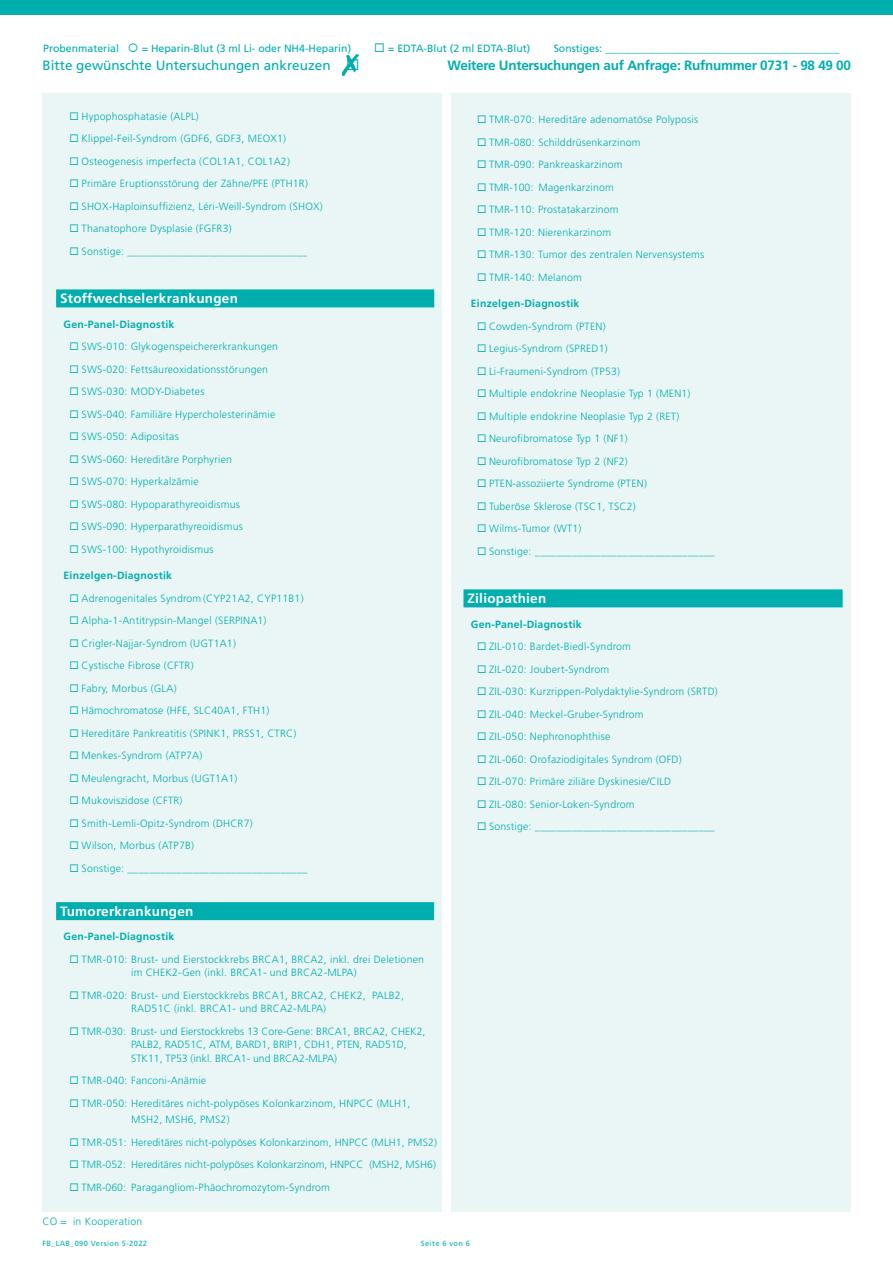
<style>
.page{position:relative;width:893px;height:1263px;background:#fff}
.page>*{position:absolute;margin:0;border:0;box-sizing:border-box;transform-origin:0 0}
.t1{font:700 13.5px "Frutiger";letter-spacing:.02em;color:#fff}
.t2{font:700 13.5px "Frutiger";letter-spacing:-.02em;color:#00aeae}
.t3{font:13.5px "Frutiger";color:#00aeae}
.t4{font:12px "Frutiger";color:#00aeae}
.t5{font:300 10.5px/13.5px "Frutiger";letter-spacing:.02em;color:#00aeae}
.t6{font:300 10.5px/13.5px "Frutiger";color:#00aeae}
.t7{font:700 10.5px "Frutiger";letter-spacing:.02em;color:#00aeae}
.t8{font:10.5px "Frutiger";color:#00aeae}
.t9{font:7.5px "Frutiger";letter-spacing:.05em;color:#00aeae}
.s1{font-size:10.5px}
</style>
<div class="page">
<div style="left:43px;top:94px;width:399px;height:1118px;background:#eaf6f5"></div>
<div style="left:451px;top:94px;width:399px;height:1118px;background:#eaf6f5"></div>
<svg style="left:342px;top:54px;width:17px;height:22px"></svg>
<div style="left:56px;top:289px;width:378px;height:18px;background:#00aeae"></div>
<div style="left:56px;top:902px;width:378px;height:18px;background:#00aeae"></div>
<div style="left:463px;top:589px;width:380px;height:18px;background:#00aeae"></div>
<div style="left:0;top:0;width:893px;height:15px;background:#00aeae"></div>
<p class="t8" style="left:43px;top:42px;width:309px">Probenmaterial ○ = Heparin-Blut (3 ml Li- oder NH4-Heparin)</p>
<p class="t8" style="left:374px;top:42px;width:158px">◻ = EDTA-Blut (2 ml EDTA-Blut)</p>
<p class="t4" style="left:554px;top:41px;width:287px"><span class="s1">Sonstiges:</span> _______________________________________</p>
<p class="t3" style="left:43px;top:57px;width:318px">Bitte gewünschte Untersuchungen ankreuzen ◻</p>
<p class="t2" style="left:448px;top:57px;width:405px">Weitere Untersuchungen auf Anfrage: Rufnummer 0731 - 98 49 00</p>
<p class="t5" style="left:70px;top:109px;width:131px">◻ Hypophosphatasie (ALPL)</p>
<p class="t5" style="left:70px;top:132px;width:218px">◻ Klippel-Feil-Syndrom (GDF6, GDF3, MEOX1)</p>
<p class="t5" style="left:70px;top:154px;width:222px">◻ Osteogenesis imperfecta (COL1A1, COL1A2)</p>
<p class="t5" style="left:70px;top:177px;width:240px">◻ Primäre Eruptionsstörung der Zähne/PFE (PTH1R)</p>
<p class="t5" style="left:70px;top:199px;width:255px">◻ SHOX-Haploinsuffizienz, Léri-Weill-Syndrom (SHOX)</p>
<p class="t5" style="left:70px;top:222px;width:164px">◻ Thanatophore Dysplasie (FGFR3)</p>
<p class="t5" style="left:70px;top:244px;width:239px">◻ Sonstige: _________________________________</p>
<p class="t1" style="left:60px;top:290px;width:179px">Stoffwechselerkrankungen</p>
<p class="t7" style="left:64px;top:318px;width:112px">Gen-Panel-Diagnostik</p>
<p class="t5" style="left:70px;top:340px;width:210px">◻ SWS-010: Glykogenspeichererkrankungen</p>
<p class="t5" style="left:70px;top:362px;width:200px">◻ SWS-020: Fettsäureoxidationsstörungen</p>
<p class="t5" style="left:70px;top:385px;width:136px">◻ SWS-030: MODY-Diabetes</p>
<p class="t5" style="left:70px;top:407px;width:207px">◻ SWS-040: Familiäre Hypercholesterinämie</p>
<p class="t5" style="left:70px;top:430px;width:111px">◻ SWS-050: Adipositas</p>
<p class="t5" style="left:70px;top:452px;width:164px">◻ SWS-060: Hereditäre Porphyrien</p>
<p class="t5" style="left:70px;top:475px;width:130px">◻ SWS-070: Hyperkalzämie</p>
<p class="t5" style="left:70px;top:497px;width:172px">◻ SWS-080: Hypoparathyreoidismus</p>
<p class="t5" style="left:70px;top:520px;width:175px">◻ SWS-090: Hyperparathyreoidismus</p>
<p class="t5" style="left:70px;top:542px;width:146px">◻ SWS-100: Hypothyroidismus</p>
<p class="t7" style="left:64px;top:569px;width:110px">Einzelgen-Diagnostik</p>
<p class="t5" style="left:70px;top:591px;width:235px">◻ Adrenogenitales Syndrom (CYP21A2, CYP11B1)</p>
<p class="t5" style="left:70px;top:614px;width:198px">◻ Alpha-1-Antitrypsin-Mangel (SERPINA1)</p>
<p class="t5" style="left:70px;top:636px;width:168px">◻ Crigler-Najjar-Syndrom (UGT1A1)</p>
<p class="t5" style="left:70px;top:659px;width:125px">◻ Cystische Fibrose (CFTR)</p>
<p class="t5" style="left:70px;top:681px;width:108px">◻ Fabry, Morbus (GLA)</p>
<p class="t5" style="left:70px;top:704px;width:201px">◻ Hämochromatose (HFE, SLC40A1, FTH1)</p>
<p class="t5" style="left:70px;top:726px;width:228px">◻ Hereditäre Pankreatitis (SPINK1, PRSS1, CTRC)</p>
<p class="t5" style="left:70px;top:749px;width:134px">◻ Menkes-Syndrom (ATP7A)</p>
<p class="t5" style="left:70px;top:771px;width:169px">◻ Meulengracht, Morbus (UGT1A1)</p>
<p class="t5" style="left:70px;top:794px;width:114px">◻ Mukoviszidose (CFTR)</p>
<p class="t5" style="left:70px;top:816px;width:185px">◻ Smith-Lemli-Opitz-Syndrom (DHCR7)</p>
<p class="t5" style="left:70px;top:839px;width:126px">◻ Wilson, Morbus (ATP7B)</p>
<p class="t5" style="left:70px;top:861px;width:239px">◻ Sonstige: _________________________________</p>
<p class="t1" style="left:60px;top:903px;width:135px">Tumorerkrankungen</p>
<p class="t7" style="left:64px;top:930px;width:112px">Gen-Panel-Diagnostik</p>
<p class="t5" style="left:70px;top:952px;width:356px;text-align:center">◻ TMR-010: Brust- und Eierstockkrebs BRCA1, BRCA2, inkl. drei Deletionen im CHEK2-Gen (inkl. BRCA1- und BRCA2-MLPA)</p>
<p class="t5" style="left:131px;top:988px;width:274px;text-indent:-62px">◻ TMR-020: Brust- und Eierstockkrebs BRCA1, BRCA2, CHEK2, PALB2,<br>RAD51C (inkl. BRCA1- und BRCA2-MLPA)</p>
<p class="t6" style="left:131px;top:1024px;width:296px;text-indent:-61px">◻ TMR-030: Brust- und Eierstockkrebs 13 Core-Gene: BRCA1, BRCA2, CHEK2,<br>PALB2, RAD51C, ATM, BARD1, BRIP1, CDH1, PTEN, RAD51D,<br>STK11, TP53 (inkl. BRCA1- und BRCA2-MLPA)</p>
<p class="t5" style="left:70px;top:1074px;width:138px">◻ TMR-040: Fanconi-Anämie</p>
<p class="t5" style="left:131px;top:1095px;width:281px;line-height:16.5px;text-indent:-61px">◻ TMR-050: Hereditäres nicht-polypöses Kolonkarzinom, HNPCC (MLH1,<br>MSH2, MSH6, PMS2)</p>
<p class="t5" style="left:70px;top:1135px;width:369px">◻ TMR-051: Hereditäres nicht-polypöses Kolonkarzinom, HNPCC (MLH1, PMS2)</p>
<p class="t6" style="left:70px;top:1158px;width:368px">◻ TMR-052: Hereditäres nicht-polypöses Kolonkarzinom, HNPCC (MSH2, MSH6)</p>
<p class="t5" style="left:70px;top:1180px;width:262px">◻ TMR-060: Paragangliom-Phäochromozytom-Syndrom</p>
<p class="t5" style="left:477px;top:113px;width:223px">◻ TMR-070: Hereditäre adenomatöse Polyposis</p>
<p class="t5" style="left:477px;top:135px;width:165px">◻ TMR-080: Schilddrüsenkarzinom</p>
<p class="t5" style="left:477px;top:158px;width:147px">◻ TMR-090: Pankreaskarzinom</p>
<p class="t5" style="left:477px;top:180px;width:138px">◻ TMR-100: Magenkarzinom</p>
<p class="t5" style="left:477px;top:203px;width:143px">◻ TMR-110: Prostatakarzinom</p>
<p class="t5" style="left:477px;top:225px;width:136px">◻ TMR-120: Nierenkarzinom</p>
<p class="t5" style="left:477px;top:248px;width:229px">◻ TMR-130: Tumor des zentralen Nervensystems</p>
<p class="t5" style="left:477px;top:270px;width:107px">◻ TMR-140: Melanom</p>
<p class="t7" style="left:471px;top:298px;width:110px">Einzelgen-Diagnostik</p>
<p class="t5" style="left:477px;top:319px;width:130px">◻ Cowden-Syndrom (PTEN)</p>
<p class="t5" style="left:477px;top:342px;width:132px">◻ Legius-Syndrom (SPRED1)</p>
<p class="t5" style="left:477px;top:364px;width:145px">◻ Li-Fraumeni-Syndrom (TP53)</p>
<p class="t5" style="left:477px;top:387px;width:215px">◻ Multiple endokrine Neoplasie Typ 1 (MEN1)</p>
<p class="t5" style="left:477px;top:409px;width:204px">◻ Multiple endokrine Neoplasie Typ 2 (RET)</p>
<p class="t5" style="left:477px;top:432px;width:152px">◻ Neurofibromatose Typ 1 (NF1)</p>
<p class="t5" style="left:477px;top:454px;width:152px">◻ Neurofibromatose Typ 2 (NF2)</p>
<p class="t5" style="left:477px;top:477px;width:171px">◻ PTEN-assoziierte Syndrome (PTEN)</p>
<p class="t5" style="left:477px;top:499px;width:160px">◻ Tuberöse Sklerose (TSC1, TSC2)</p>
<p class="t5" style="left:477px;top:522px;width:106px">◻ Wilms-Tumor (WT1)</p>
<p class="t5" style="left:477px;top:544px;width:239px">◻ Sonstige: _________________________________</p>
<p class="t1" style="left:467px;top:590px;width:80px">Ziliopathien</p>
<p class="t7" style="left:471px;top:618px;width:112px">Gen-Panel-Diagnostik</p>
<p class="t5" style="left:477px;top:640px;width:156px">◻ ZIL-010: Bardet-Biedl-Syndrom</p>
<p class="t5" style="left:477px;top:662px;width:134px">◻ ZIL-020: Joubert-Syndrom</p>
<p class="t5" style="left:477px;top:685px;width:242px">◻ ZIL-030: Kurzrippen-Polydaktylie-Syndrom (SRTD)</p>
<p class="t5" style="left:477px;top:707px;width:168px">◻ ZIL-040: Meckel-Gruber-Syndrom</p>
<p class="t5" style="left:477px;top:730px;width:135px">◻ ZIL-050: Nephronophthise</p>
<p class="t5" style="left:477px;top:752px;width:206px">◻ ZIL-060: Orofaziodigitales Syndrom (OFD)</p>
<p class="t5" style="left:477px;top:775px;width:196px">◻ ZIL-070: Primäre ziliäre Dyskinesie/CILD</p>
<p class="t5" style="left:477px;top:797px;width:159px">◻ ZIL-080: Senior-Loken-Syndrom</p>
<p class="t5" style="left:477px;top:820px;width:239px">◻ Sonstige: _________________________________</p>
<p class="t5" style="left:43px;top:1214px;width:101px">CO = in Kooperation</p>
<p class="t9" style="left:43px;top:1239px;width:106px">FB_LAB_090 Version 5-2022</p>
<p class="t9" style="left:421px;top:1239px;width:51px">Seite 6 von 6</p>
</div>
